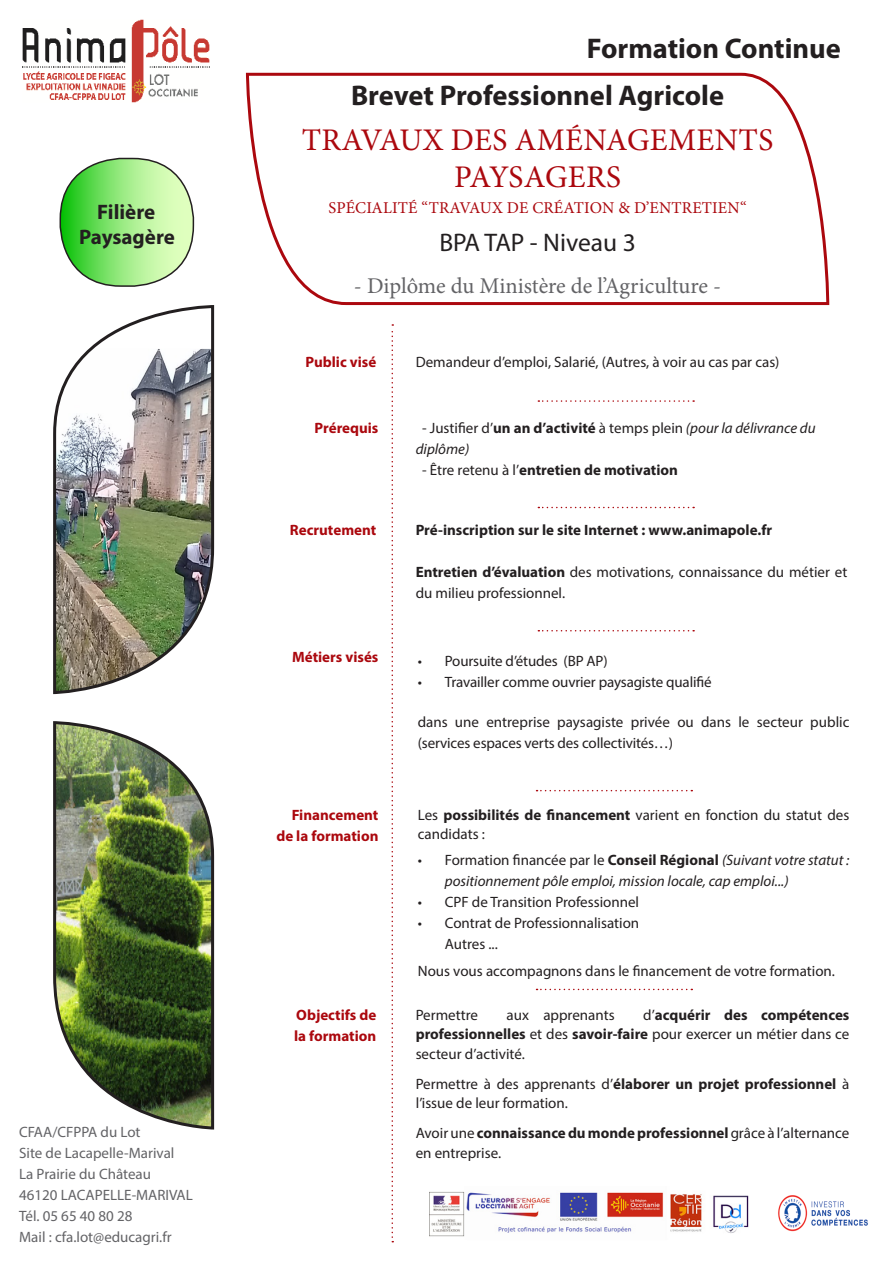
<style>
.page{position:relative;width:893px;height:1263px;background:#fff}
.page>*{position:absolute;margin:0;border:0;box-sizing:border-box;transform-origin:0 0}
.t1{font:31.5px/37.5px "Minion Pro";letter-spacing:.01em;color:#ab080e;text-align:center}
.t2{font:700 28.5px "Myriad Pro";color:#231f20}
.t3{font:25.5px "Myriad Pro";color:#231f20}
.t4{font:22.5px "Minion Pro";letter-spacing:-.005em;color:#636366}
.t5{font:700 21px/25.2px "Myriad Pro";color:#231f20;text-align:center}
.t6{font:16.5px "Minion Pro";letter-spacing:.01em;color:#ab080e}
.t7{font:15px/19.5px "Myriad Pro";color:#231f20}
.t8{font:italic 15px/21px "Myriad Pro";color:#231f20}
.t9{font:15px/21px "Myriad Pro";color:#636366}
.t10{font:700 15px "Myriad Pro";color:#ab080e}
.t11{font:700 15px "Myriad Pro";color:#231f20}
.s1{font-style:normal}
.s2{font-weight:700;font-style:normal}
.s3{font-weight:400}
.s4{font-weight:700}
</style>
<div class="page">
<svg style="left:391px;top:324px;width:2px;height:918px"></svg>
<img style="left:53px;top:305px;width:162px;height:390px">
<img style="left:53px;top:721px;width:162px;height:409px">
<svg style="left:60px;top:158px;width:133px;height:128px"></svg>
<div style="left:60px;top:158px;width:134px;height:129px;border:2px solid #231f20;border-radius:61px"></div>
<svg style="left:245px;top:72px;width:585px;height:234px"></svg>
<svg style="left:538px;top:507px;width:156px;height:1px"></svg>
<svg style="left:538px;top:630px;width:156px;height:1px"></svg>
<svg style="left:536px;top:790px;width:156px;height:1px"></svg>
<svg style="left:536px;top:989px;width:156px;height:1px"></svg>
<svg style="left:538px;top:400px;width:156px;height:2px"></svg>
<img style="left:22px;top:19px;width:187px;height:84px">
<img style="left:429px;top:1191px;width:320px;height:46px">
<img style="left:778px;top:1195px;width:90px;height:37px">
<p class="t5" style="left:79px;top:199px;width:97px">Filière<br>Paysagère</p>
<p class="t9" style="left:19px;top:1121px;width:157px">CFAA/CFPPA du Lot<br>Site de Lacapelle-Marival</p>
<p class="t9" style="left:19px;top:1163px;width:175px">La Prairie du Château<br>46120 LACAPELLE-MARIVAL<br>Tél. 05 65 40 80 28<br>Mail : cfa.lot@educagri.fr</p>
<p class="t2" style="left:587px;top:29px;width:256px">Formation Continue</p>
<p class="t2" style="left:351px;top:76px;width:374px">Brevet Professionnel Agricole</p>
<p class="t1" style="left:302px;top:121px;width:473px">TRAVAUX DES AMÉNAGEMENTS<br>PAYSAGERS</p>
<p class="t6" style="left:329px;top:197px;width:420px">SPÉCIALITÉ “TRAVAUX DE CRÉATION &amp; D’ENTRETIEN“</p>
<p class="t3" style="left:439px;top:227px;width:198px">BPA TAP - Niveau 3</p>
<p class="t4" style="left:354px;top:271px;width:369px">- Diplôme du Ministère de l’Agriculture -</p>
<p class="t10" style="left:306px;top:352px;width:72px">Public visé</p>
<p class="t7" style="left:416px;top:351px;width:365px">Demandeur d’emploi, Salarié, (Autres, à voir au cas par cas)</p>
<p class="t10" style="left:315px;top:418px;width:65px">Prérequis</p>
<p class="t8" style="left:416px;top:417px;width:401px;text-indent:6px"><span class="s1">- Justifier d’</span><span class="s2">un an d’activité</span> <span class="s1">à temps plein</span> (pour la délivrance du diplôme)</p>
<p class="t11" style="left:422px;top:460px;width:257px"><span class="s3">- Être retenu à l’</span>entretien de motivation</p>
<p class="t10" style="left:290px;top:520px;width:88px">Recrutement</p>
<p class="t11" style="left:416px;top:520px;width:358px">Pré-inscription sur le site Internet : www.animapole.fr</p>
<p class="t7" style="left:416px;top:562px;width:433px;line-height:21px"><span class="s4">Entretien d’évaluation</span> des motivations, connaissance du métier et du milieu professionnel.</p>
<p class="t10" style="left:292px;top:647px;width:88px">Métiers visés</p>
<p class="t7" style="left:418px;top:650px;width:191px">• Poursuite d’études (BP AP)</p>
<p class="t7" style="left:418px;top:671px;width:295px">• Travailler comme ouvrier paysagiste qualifié</p>
<p class="t7" style="left:418px;top:711px;width:433px;line-height:21px">dans une entreprise paysagiste privée ou dans le secteur public (services espaces verts des collectivités…)</p>
<p class="t10" style="left:292px;top:805px;width:88px">Financement</p>
<p class="t10" style="left:276px;top:826px;width:104px">de la formation</p>
<p class="t10" style="left:296px;top:1005px;width:82px">Objectifs de</p>
<p class="t10" style="left:294px;top:1026px;width:84px">la formation</p>
<p class="t7" style="left:418px;top:805px;width:433px">Les <span class="s4">possibilités de financement</span> varient en fonction du statut des candidats :</p>
<p class="t8" style="left:445px;top:849px;width:406px;text-indent:-27px"><span class="s1">• Formation financée par le</span> <span class="s2">Conseil Régional</span> (Suivant votre statut : positionnement pôle emploi, mission locale, cap emploi...)</p>
<p class="t7" style="left:418px;top:892px;width:223px">• CPF de Transition Professionnel</p>
<p class="t7" style="left:445px;top:912px;width:196px;line-height:21px;text-indent:-27px">• Contrat de Professionnalisation<br>Autres ...</p>
<p class="t7" style="left:418px;top:961px;width:419px">Nous vous accompagnons dans le financement de votre formation.</p>
<p class="t7" style="left:416px;top:1005px;width:435px;text-align:justify;text-indent:228px">d’<span class="s4">acquérir des compétences professionnelles</span> et des <span class="s4">savoir-faire</span> pour exercer un métier dans ce secteur d’activité.</p>
<p class="t7" style="left:416px;top:1074px;width:435px">Permettre à des apprenants d’<span class="s4">élaborer un projet professionnel</span> à l’issue de leur formation.</p>
<p class="t7" style="left:416px;top:1123px;width:435px">Avoir une <span class="s4">connaissance du monde professionnel</span> grâce à l’alternance en entreprise.</p>
<p class="t7" style="left:416px;top:1005px;width:64px">Permettre</p>
<p class="t7" style="left:507px;top:1005px;width:110px">aux apprenants</p>
</div>
